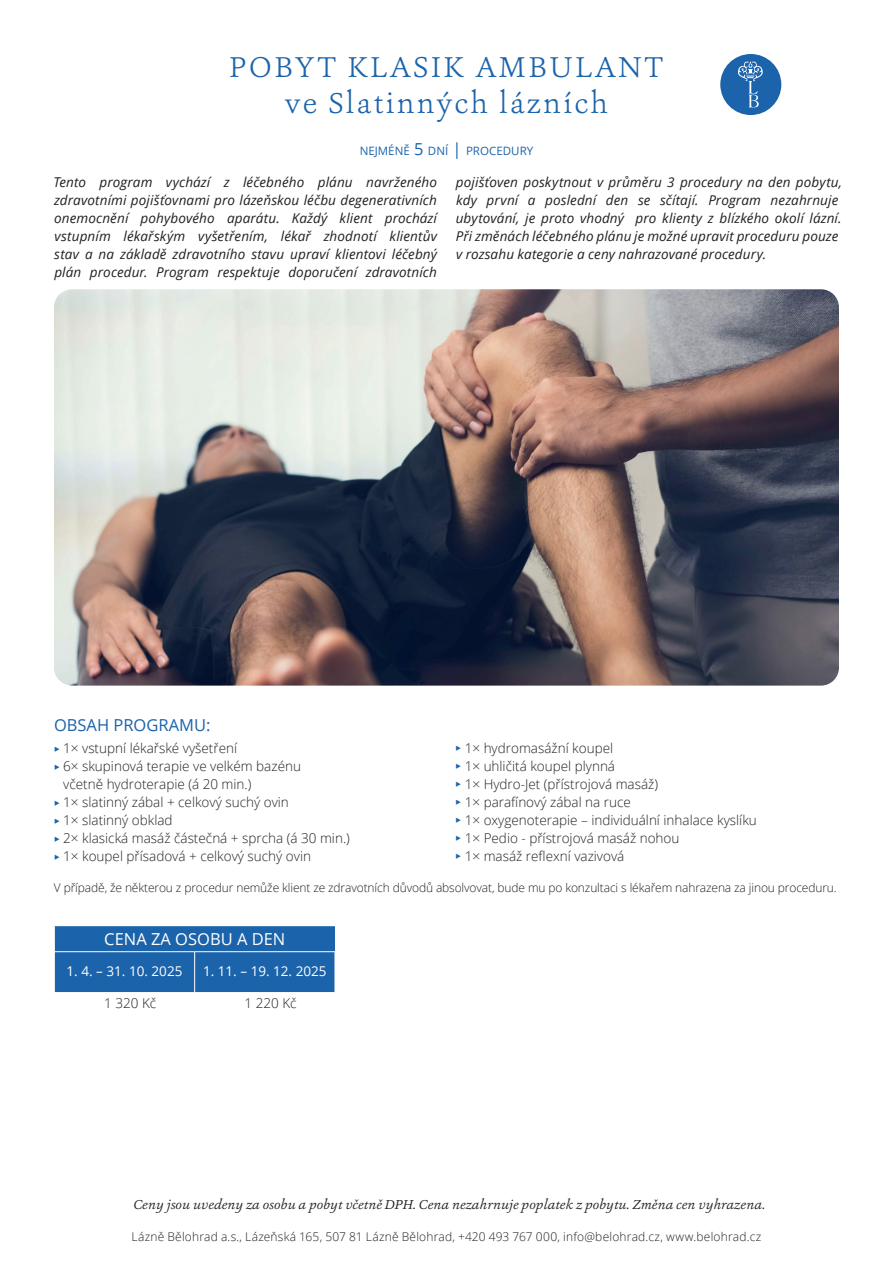
<style>
.page{position:relative;width:893px;height:1263px;background:#fff}
.page>*{position:absolute;margin:0;border:0;box-sizing:border-box;transform-origin:0 0}
.t1{font:300 30px/36px "Ashbury";letter-spacing:.075em;color:#1b63ab;text-align:center}
.t2{font:16.5px "Open Sans";color:#fff}
.t3{font:16.5px "Open Sans";color:#1b63ab}
.t4{font:italic 13.5px/18px "Open Sans";letter-spacing:.01em;color:#231f20;text-align:justify}
.t5{font:300 13.5px/18px "Open Sans";color:#231f20}
.t6{font:italic 13.5px "Ashbury";color:#231f20}
.t7{font:13.5px "Open Sans";color:#fff}
.t8{font:300 12px "Open Sans";letter-spacing:-.01em;color:#231f20}
.t9{font:300 12px "Open Sans";letter-spacing:.015em;color:#231f20}
.t10{font:11.55px "Open Sans";color:#1b63ab}
.s1{font-size:16.5px}
.s2{font-family:"Minion Pro";font-weight:700;font-size:10.8px;color:#1b63ab}
</style>
<div class="page">
<div style="left:720px;top:54px;width:61px;height:61px;background:#1b63ab;border-radius:50%"></div>
<svg style="left:738px;top:61px;width:25px;height:46px"></svg>
<img style="left:54px;top:289px;width:785px;height:397px">
<div style="left:54px;top:926px;width:281px;height:66px;background:#1b63ab"></div>
<hr style="left:54px;top:952px;width:1px;height:40px;background:#fff">
<hr style="left:54px;top:951px;width:141px;height:1px;background:#fff">
<hr style="left:195px;top:951px;width:140px;height:1px;background:#fff">
<hr style="left:194px;top:952px;width:1px;height:40px;background:#fff">
<h1 class="t1" style="left:229px;top:49px;width:436px">POBYT KLASIK AMBULANT ve Slatinných lázních</h1>
<p class="t10" style="left:360px;top:143px;width:175px">NEJMÉNĚ <span class="s1">5</span> DNÍ <span class="s1">|</span> PROCEDURY</p>
<p class="t4" style="left:53px;top:172px;width:385px">Tento program vychází z léčebného plánu navrženého zdravotními pojišťovnami pro lázeňskou léčbu degenerativních onemocnění pohybového aparátu. Každý klient prochází vstupním lékařským vyšetřením, lékař zhodnotí klientův stav a na základě zdravotního stavu upraví klientovi léčebný plán procedur. Program respektuje doporučení zdravotních</p>
<p class="t4" style="left:456px;top:172px;width:388px;text-align:left">pojišťoven poskytnout v průměru 3 procedury na den pobytu, kdy první a poslední den se sčítají. Program nezahrnuje ubytování, je proto vhodný pro klienty z blízkého okolí lázní.<br>Při změnách léčebného plánu je možné upravit proceduru pouze v rozsahu kategorie a ceny nahrazované procedury.</p>
<p class="t3" style="left:54px;top:714px;width:158px">OBSAH PROGRAMU:</p>
<p class="t5" style="left:54px;top:739px;width:185px"><span class="s2">▶</span> 1× vstupní lékařské vyšetření</p>
<p class="t5" style="left:54px;top:757px;width:249px"><span class="s2">▶</span> 6× skupinová terapie ve velkém bazénu</p>
<p class="t5" style="left:63px;top:775px;width:190px">včetně hydroterapie (á 20 min.)</p>
<p class="t5" style="left:54px;top:793px;width:236px"><span class="s2">▶</span> 1× slatinný zábal + celkový suchý ovin</p>
<p class="t5" style="left:54px;top:811px;width:120px"><span class="s2">▶</span> 1× slatinný obklad</p>
<p class="t5" style="left:54px;top:829px;width:297px"><span class="s2">▶</span> 2× klasická masáž částečná + sprcha (á 30 min.)</p>
<p class="t5" style="left:54px;top:847px;width:259px"><span class="s2">▶</span> 1× koupel přísadová + celkový suchý ovin</p>
<p class="t5" style="left:455px;top:738px;width:303px"><span class="s2">▶</span> 1× hydromasážní koupel<br><span class="s2">▶</span> 1× uhličitá koupel plynná<br><span class="s2">▶</span> 1× Hydro-Jet (přístrojová masáž)<br><span class="s2">▶</span> 1× parafínový zábal na ruce<br><span class="s2">▶</span> 1× oxygenoterapie – individuální inhalace kyslíku <span class="s2">▶</span> 1× Pedio - přístrojová masáž nohou<br><span class="s2">▶</span> 1× masáž reflexní vazivová</p>
<p class="t8" style="left:54px;top:879px;width:784px">V případě, že některou z procedur nemůže klient ze zdravotních důvodů absolvovat, bude mu po konzultaci s lékařem nahrazena za jinou proceduru.</p>
<p class="t2" style="left:104px;top:928px;width:183px">CENA ZA OSOBU A DEN</p>
<p class="t7" style="left:67px;top:962px;width:117px">1. 4. – 31. 10. 2025</p>
<p class="t7" style="left:203px;top:962px;width:125px">1. 11. – 19. 12. 2025</p>
<p class="t5" style="left:104px;top:993px;width:54px">1 320 Kč</p>
<p class="t5" style="left:245px;top:993px;width:54px">1 220 Kč</p>
<p class="t6" style="left:133px;top:1195px;width:634px">Ceny jsou uvedeny za osobu a pobyt včetně DPH. Cena nezahrnuje poplatek z pobytu. Změna cen vyhrazena.</p>
<p class="t9" style="left:132px;top:1228px;width:631px">Lázně Bělohrad a.s., Lázeňská 165, 507 81 Lázně Bělohrad, +420 493 767 000, info@belohrad.cz, www.belohrad.cz</p>
</div>
